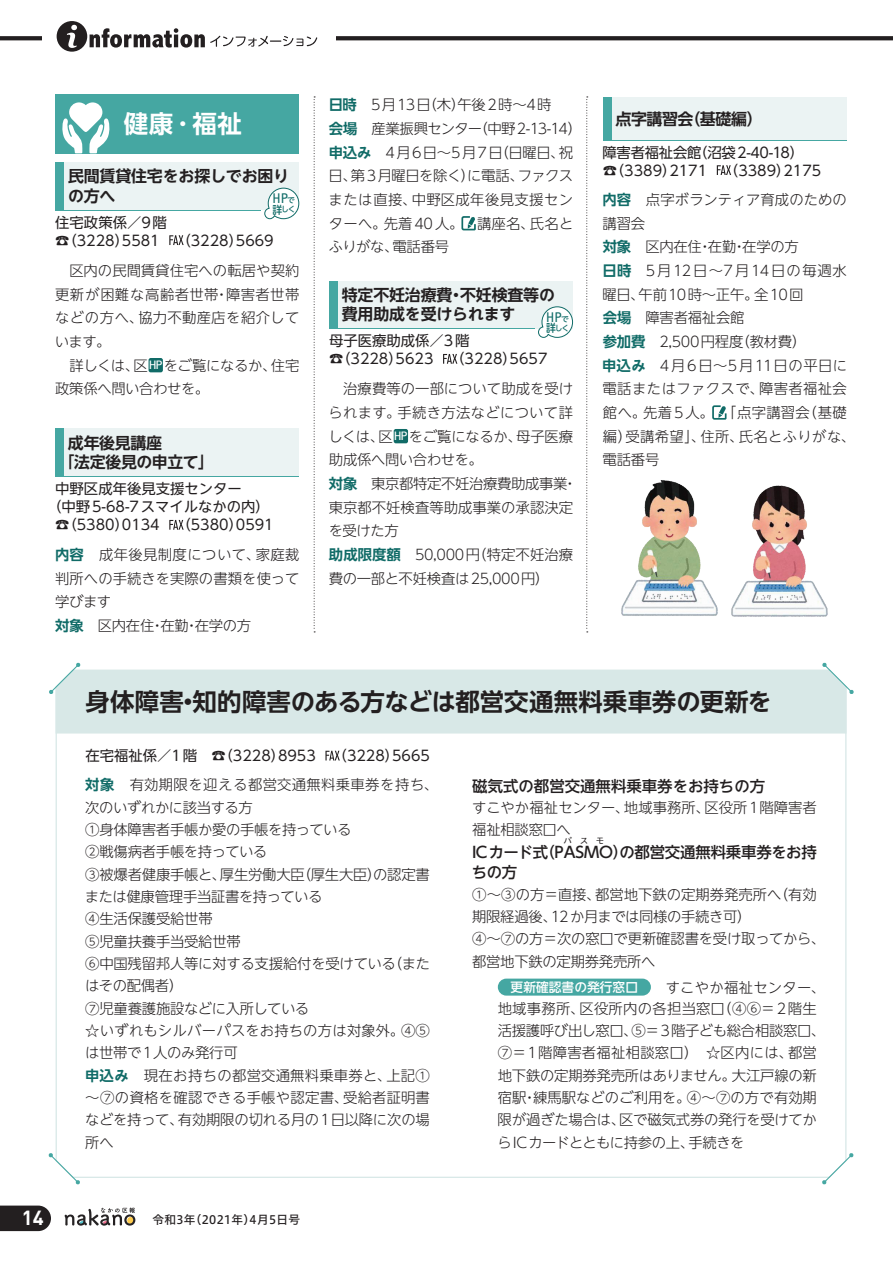
<style>
.page{position:relative;width:893px;height:1263px;background:#fff}
.page>*{position:absolute;margin:0;border:0;box-sizing:border-box;transform-origin:0 0}
.t1{font:700 24.45px "UD Shin Go NT Pr 6 N De";letter-spacing:-.005em;color:#231f20}
.t2{font:700 24.45px "UD Shin Go NT Pr 6 N De";color:#fff}
.t3{font:700 20.25px "DIN";color:#fff}
.見出しnew{font:700 15.9px/19.2px "UD Shin Go NT Pr 6 N De";letter-spacing:-.01em;color:#231f20}
.見出しnew-2{font:700 15.9px "UD Shin Go NT Pr 6 N De";letter-spacing:-.03em;color:#231f20}
.本文{font:500 15.45px "UD Shin Go NT Pr 6 N";letter-spacing:-.005em;color:#231f20}
.本文-2{font:300 14.4px/22.4px "UD Shin Go NT Pr 6 N";letter-spacing:-.01em;color:#231f20}
.問い合わせ_共通{font:14.4px "UD Shin Go NT Pr 6 N";color:#231f20}
.本文-3{font:300 14.4px/23.7px "UD Shin Go NT Pr 6 N";letter-spacing:.02em;color:#231f20}
.本文_1字下げ{font:300 14.4px/23.7px "UD Shin Go NT Pr 6 N";letter-spacing:.005em;color:#231f20;text-align:justify}
.本文-4{font:300 14.4px/21px "UD Shin Go NT Pr 6 N";letter-spacing:.015em;color:#231f20}
.本文-5{font:300 14.4px/22.4px "UD Shin Go NT Pr 6 N";letter-spacing:.01em;color:#231f20}
.本文-6{font:300 14.4px/23.7px "UD Shin Go NT Pr 6 N";letter-spacing:.085em;color:#231f20}
.本文_1字下げ-2{font:300 14.4px/23.7px "UD Shin Go NT Pr 6 N";letter-spacing:-.02em;color:#231f20}
.本文-7{font:300 14.4px "UD Shin Go NT Pr 6 N";letter-spacing:-.04em;color:#231f20}
.本文_1字下げ-3{font:300 14.4px/23.7px "UD Shin Go NT Pr 6 N";letter-spacing:-.025em;color:#231f20}
.本文-8{font:300 14.4px "UD Shin Go NT Pr 6 N";letter-spacing:.09em;color:#231f20}
.t4{font:condensed 13.35px "Univers";color:#106b67}
.t5{font:11.7px "Hiragino UD Sans F Std W5";letter-spacing:.025em;color:#231f20}
.t6{font:condensed 11.7px "Univers";color:#fff;scale:1.11 1}
.t7{font:500 8.55px "UD Shin Go NT Pr 6 N";color:#231f20}
.t8{font:500 7.65px "UD Shin M Go Pr 6 N";color:#106b67;scale:.93 1}
.s1{font-family:"UD Shin M Go Pr 6 N";font-weight:500;font-stretch:normal;font-size:7.65px}
.s2{font-size:10.95px}
.s3{font-family:"UD Shin Go NT Pr 6 N De";font-weight:700;color:#106b67}
.s4{font-weight:500;font-size:12.75px;color:#fff}
</style>
<div class="page">
<svg style="left:0;top:1205px;width:51px;height:26px"></svg>
<svg style="left:65px;top:1207px;width:70px;height:18px"></svg>
<svg style="left:0;top:36px;width:893px;height:4px;background:#2b2728"></svg>
<div style="left:43px;top:0;width:293px;height:64px;background:#fff"></div>
<svg style="left:90px;top:28px;width:227px;height:20px"></svg>
<div style="left:57px;top:21px;width:30px;height:31px;background:#231f20;border-radius:50%"></div>
<svg style="left:67px;top:25px;width:10px;height:23px"></svg>
<svg style="left:314px;top:97px;width:1px;height:535px"></svg>
<svg style="left:586px;top:97px;width:2px;height:535px"></svg>
<svg style="left:461px;top:216px;width:15px;height:15px"></svg>
<svg style="left:443px;top:354px;width:14px;height:10px"></svg>
<div style="left:329px;top:281px;width:244px;height:47px;background:#ebf3f3"></div>
<div style="left:329px;top:281px;width:9px;height:47px;background:#45a7a2"></div>
<hr style="left:329px;top:328px;width:206px;height:1px;background:#45a7a2">
<svg style="left:538px;top:306px;width:35px;height:32px"></svg>
<div style="left:394px;top:429px;width:14px;height:14px;background:#106b67;border-radius:2px"></div>
<svg style="left:717px;top:165px;width:14px;height:10px"></svg>
<div style="left:603px;top:97px;width:244px;height:43px;background:#ebf3f3"></div>
<div style="left:603px;top:97px;width:8px;height:43px;background:#45a7a2"></div>
<hr style="left:603px;top:140px;width:244px;height:1px;background:#45a7a2">
<svg style="left:712px;top:405px;width:15px;height:15px"></svg>
<img style="left:621px;top:480px;width:97px;height:136px">
<img style="left:731px;top:485px;width:97px;height:132px">
<svg style="left:169px;top:235px;width:15px;height:10px"></svg>
<div style="left:55px;top:162px;width:244px;height:48px;background:#ebf3f3"></div>
<div style="left:55px;top:162px;width:9px;height:48px;background:#45a7a2"></div>
<hr style="left:55px;top:210px;width:206px;height:1px;background:#45a7a2">
<svg style="left:264px;top:187px;width:36px;height:33px"></svg>
<div style="left:55px;top:94px;width:244px;height:59px;background:#45a7a2"></div>
<svg style="left:62px;top:102px;width:48px;height:51px"></svg>
<div style="left:149px;top:358px;width:14px;height:14px;background:#106b67;border-radius:2px"></div>
<svg style="left:169px;top:520px;width:15px;height:10px"></svg>
<div style="left:55px;top:428px;width:244px;height:48px;background:#ebf3f3"></div>
<div style="left:55px;top:428px;width:9px;height:48px;background:#45a7a2"></div>
<hr style="left:55px;top:476px;width:244px;height:1px;background:#45a7a2">
<svg style="left:55px;top:669px;width:792px;height:509px"></svg>
<div style="left:56px;top:670px;width:790px;height:63px;background:#d8e8e7"></div>
<svg style="left:325px;top:751px;width:15px;height:9px"></svg>
<svg style="left:49px;top:662px;width:32px;height:32px"></svg>
<svg style="left:48px;top:1153px;width:32px;height:31px"></svg>
<svg style="left:822px;top:662px;width:32px;height:32px"></svg>
<svg style="left:822px;top:1153px;width:32px;height:31px"></svg>
<div style="left:498px;top:978px;width:153px;height:17px;background:#45a7a2;border-radius:9px"></div>
<p class="t2" style="left:124px;top:104px;width:120px">健康･福祉</p>
<p class="見出しnew" style="left:68px;top:166px;width:223px">民間賃貸住宅をお探しでお困りの方へ</p>
<p class="t4" style="left:273px;top:190px;width:24px">HP<span class="s1">で</span></p>
<p class="t8" style="left:272px;top:203px;width:26px"><span class="s2">詳</span>しく</p>
<p class="問い合わせ_共通" style="left:55px;top:210px;width:113px">住宅政策係／9階</p>
<p class="問い合わせ_共通" style="left:55px;top:228px;width:220px">☎（3228）5581 （3228）5669</p>
<p class="本文_1字下げ" style="left:55px;top:258px;width:246px;text-indent:14px">区内の民間賃貸住宅への転居や契約更新が困難な高齢者世帯・障害者世帯などの方へ、協力不動産店を紹介しています。</p>
<p class="本文_1字下げ" style="left:70px;top:353px;width:80px">詳しくは、区</p>
<p class="t6" style="left:149px;top:358px;width:14px">HP</p>
<p class="本文_1字下げ-3" style="left:55px;top:353px;width:246px;text-indent:109px">をご覧になるか、住宅政策係へ問い合わせを。</p>
<p class="見出しnew" style="left:68px;top:433px;width:96px">成年後見講座</p>
<p class="見出しnew-2" style="left:58px;top:449px;width:157px">「法定後見の申立て」</p>
<p class="問い合わせ_共通" style="left:55px;top:477px;width:188px">中野区成年後見支援センター</p>
<p class="問い合わせ_共通" style="left:47px;top:495px;width:224px">（中野5-68-7スマイルなかの内）</p>
<p class="問い合わせ_共通" style="left:55px;top:513px;width:220px">☎（5380）0134 （5380）0591</p>
<p class="本文-2" style="left:55px;top:542px;width:246px;line-height:23.7px;text-align:justify"><span class="s3">内容</span>　成年後見制度について、家庭裁判所への手続きを実際の書類を使って学びます</p>
<p class="本文-2" style="left:55px;top:614px;width:197px"><span class="s3">対象</span>　区内在住・在勤・在学の方</p>
<p class="本文-8" style="left:329px;top:93px;width:224px"><span class="s3">日時</span>　5月13日（木）午後2時～4時</p>
<p class="本文-7" style="left:329px;top:117px;width:255px"><span class="s3">会場</span>　産業振興センター（中野2-13-14）</p>
<p class="本文-2" style="left:329px;top:140px;width:246px;line-height:23.7px;text-align:justify"><span class="s3">申込み</span>　4月6日～5月7日（日曜日、祝日、第3月曜日を除く）に電話、ファクスまたは直接、中野区成年後見支援センターへ。先着40人。 講座名、氏名とふりがな、電話番号</p>
<p class="見出しnew" style="left:342px;top:285px;width:215px">特定不妊治療費・不妊検査等の費用助成を受けられます</p>
<p class="t4" style="left:546px;top:309px;width:24px">HP<span class="s1">で</span></p>
<p class="t8" style="left:546px;top:321px;width:26px"><span class="s2">詳</span>しく</p>
<p class="問い合わせ_共通" style="left:329px;top:329px;width:142px">母子医療助成係／3階</p>
<p class="問い合わせ_共通" style="left:329px;top:347px;width:220px">☎（3228）5623 （3228）5657</p>
<p class="本文_1字下げ" style="left:328px;top:376px;width:246px;text-indent:15px">治療費等の一部について助成を受けられます。手続き方法などについて詳しくは、区</p>
<p class="本文_1字下げ-2" style="left:329px;top:424px;width:246px;text-indent:80px">をご覧になるか、母子医療助成係へ問い合わせを。</p>
<p class="本文-2" style="left:329px;top:471px;width:250px;line-height:23.7px"><span class="s3">対象</span>　東京都特定不妊治療費助成事業・東京都不妊検査等助成事業の承認決定を受けた方</p>
<p class="本文-2" style="left:329px;top:542px;width:246px;line-height:23.7px"><span class="s3">助成限度額</span>　50,000円（特定不妊治療費の一部と不妊検査は25,000円）</p>
<p class="t6" style="left:394px;top:429px;width:14px">HP</p>
<p class="見出しnew" style="left:615px;top:108px;width:149px">点字講習会（基礎編）</p>
<p class="問い合わせ_共通" style="left:602px;top:140px;width:203px">障害者福祉会館（沼袋2-40-18）</p>
<p class="問い合わせ_共通" style="left:603px;top:158px;width:220px">☎（3389）2171 （3389）2175</p>
<p class="本文-2" style="left:602px;top:187px;width:246px;line-height:23.7px"><span class="s3">内容</span>　点字ボランティア育成のための講習会</p>
<p class="本文-2" style="left:603px;top:235px;width:197px"><span class="s3">対象</span>　区内在住・在勤・在学の方</p>
<p class="本文-6" style="left:602px;top:258px;width:246px"><span class="s3">日時</span>　5月12日～7月14日の毎週水曜日、午前10時～正午。全10回</p>
<p class="本文-2" style="left:603px;top:306px;width:143px"><span class="s3">会場</span>　障害者福祉会館</p>
<p class="本文-2" style="left:603px;top:330px;width:205px"><span class="s3">参加費</span>　2,500円程度（教材費）</p>
<p class="本文-3" style="left:602px;top:353px;width:254px"><span class="s3">申込み</span>　4月6日～5月11日の平日に電話またはファクスで、障害者福祉会館へ。先着5人。「点字講習会（基礎編）受講希望」、住所、氏名とふりがな、電話番号</p>
<p class="t1" style="left:85px;top:682px;width:688px">身体障害・知的障害のある方などは都営交通無料乗車券の更新を</p>
<p class="問い合わせ_共通" style="left:85px;top:744px;width:346px">在宅福祉係／1階　☎（3228）8953 （3228）5665</p>
<p class="本文-3" style="left:85px;top:773px;width:355px;line-height:22.4px"><span class="s3">対象</span>　有効期限を迎える都営交通無料乗車券を持ち、次のいずれかに該当する方</p>
<p class="本文-2" style="left:85px;top:818px;width:268px">①身体障害者手帳か愛の手帳を持っている</p>
<p class="本文-2" style="left:85px;top:840px;width:183px">②戦傷病者手帳を持っている</p>
<p class="本文-2" style="left:85px;top:862px;width:346px">③被爆者健康手帳と、厚生労働大臣（厚生大臣）の認定書または健康管理手当証書を持っている</p>
<p class="本文-2" style="left:85px;top:907px;width:129px">④生活保護受給世帯</p>
<p class="本文-2" style="left:85px;top:929px;width:157px">⑤児童扶養手当受給世帯</p>
<p class="本文-2" style="left:85px;top:952px;width:347px">⑥中国残留邦人等に対する支援給付を受けている（またはその配偶者）</p>
<p class="本文-2" style="left:85px;top:996px;width:225px">⑦児童養護施設などに入所している</p>
<p class="本文-5" style="left:85px;top:1019px;width:346px">☆いずれもシルバーパスをお持ちの方は対象外。④⑤は世帯で1人のみ発行可</p>
<p class="本文-2" style="left:85px;top:1063px;width:346px;text-align:justify"><span class="s3">申込み</span>　現在お持ちの都営交通無料乗車券と、上記①～⑦の資格を確認できる手帳や認定書、受給者証明書などを持って、有効期限の切れる月の1日以降に次の場所へ</p>
<p class="本文" style="left:472px;top:773px;width:294px">磁気式の都営交通無料乗車券をお持ちの方</p>
<p class="本文-2" style="left:472px;top:795px;width:346px">すこやか福祉センター、地域事務所、区役所1階障害者福祉相談窓口へ</p>
<p class="本文" style="left:472px;top:840px;width:346px">ICカード式（PASMO）の都営交通無料乗車券をお持</p>
<p class="t7" style="left:563px;top:834px;width:43px">パスモ</p>
<p class="本文" style="left:472px;top:860px;width:47px">ちの方</p>
<p class="本文-2" style="left:472px;top:883px;width:354px">①～③の方＝直接、都営地下鉄の定期券発売所へ（有効期限経過後、12か月までは同様の手続き可）<br>④～⑦の方＝次の窓口で更新確認書を受け取ってから、都営地下鉄の定期券発売所へ</p>
<p class="本文-4" style="left:498px;top:976px;width:329px;text-indent:13px"><span class="s4">更新確認書の発行窓口</span> 　すこやか福祉センター、地域事務所、区役所内の各担当窓口（④⑥＝2階生</p>
<p class="本文-2" style="left:497px;top:1019px;width:329px">活援護呼び出し窓口、⑤＝3階子ども総合相談窓口、<br>⑦＝1階障害者福祉相談窓口）　☆区内には、都営地下鉄の定期券発売所はありません。大江戸線の新宿駅・練馬駅などのご利用を。④～⑦の方で有効期限が過ぎた場合は、区で磁気式券の発行を受けてからICカードとともに持参の上、手続きを</p>
<h2 class="t3" style="left:22px;top:1205px;width:23px">14</h2>
<p class="t5" style="left:152px;top:1211px;width:149px">令和3年（2021年）4月5日号</p>
</div>
